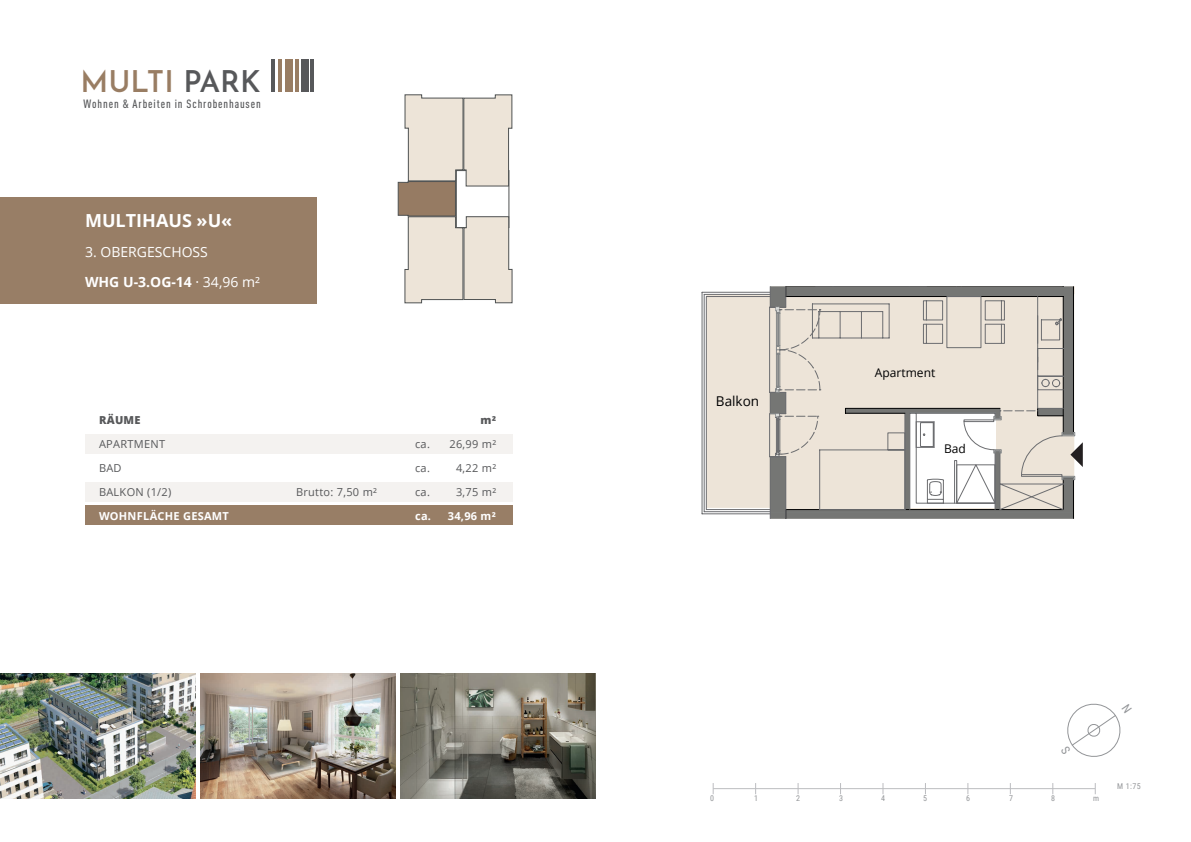
<style>
.page{position:relative;width:1191px;height:842px;background:#fff}
.page>*{position:absolute;margin:0;border:0;box-sizing:border-box;transform-origin:0 0}
.t1{font:600 29.8px "Josefin Sans";color:#997d63}
.t2{font:700 18px "Open Sans";color:#fff}
.t3{font:14px/30px "Open Sans";color:#fff}
.t4{font:13.5px "Open Sans";color:#000001}
.t5{font:12px "Open Sans";color:#000001}
.t6{font:500 condensed 11.9px "DIN Pro";letter-spacing:.075em;color:#57585a}
.t7{font:11px "Open Sans";letter-spacing:.025em;color:#57585a}
.t8{font:700 11px "Open Sans";letter-spacing:.025em;color:#fff}
.t9{font:800 11px "Open Sans";letter-spacing:.025em;color:#57585a}
.t10{font:8px "Roboto Condensed";color:#939598}
.s1{color:#57585a}
.s2{font-weight:700}
</style>
<div class="page">
<hr style="left:713px;top:788px;width:382px;height:1px;background:#bcbdc0">
<div style="left:0;top:197px;width:316px;height:106px;background:#987e66"></div>
<div style="left:85px;top:505px;width:427px;height:20px;background:#987e66"></div>
<div style="left:85px;top:434px;width:427px;height:20px;background:#f4f2f0"></div>
<div style="left:85px;top:482px;width:427px;height:20px;background:#f4f2f0"></div>
<svg style="left:701px;top:291px;width:68px;height:224px"></svg>
<svg style="left:769px;top:286px;width:314px;height:233px"></svg>
<hr style="left:271px;top:60px;width:4px;height:32px;background:#57585a">
<hr style="left:278px;top:60px;width:4px;height:32px;background:#997d63">
<div style="left:285px;top:60px;width:7px;height:32px;background:#997d63"></div>
<hr style="left:295px;top:60px;width:3px;height:32px;background:#997d63">
<div style="left:301px;top:60px;width:7px;height:32px;background:#57585a"></div>
<hr style="left:311px;top:60px;width:3px;height:32px;background:#57585a">
<svg style="left:397px;top:94px;width:116px;height:210px"></svg>
<img style="left:0;top:673px;width:195px;height:125px">
<img style="left:200px;top:673px;width:195px;height:125px">
<img style="left:400px;top:673px;width:195px;height:125px">
<svg style="left:1067px;top:703px;width:54px;height:54px"></svg>
<h1 class="t1" style="left:81px;top:56px;width:182px">MULTI <span class="s1">PARK</span></h1>
<p class="t6" style="left:84px;top:95px;width:179px">Wohnen &amp; Arbeiten in Schrobenhausen</p>
<h2 class="t2" style="left:85px;top:208px;width:149px">MULTIHAUS »U«</h2>
<p class="t3" style="left:85px;top:237px;width:176px">3. OBERGESCHOSS<br><span class="s2">WHG U-3.OG-14</span> · 34,96 m²</p>
<p class="t9" style="left:99px;top:411px;width:43px">RÄUME</p>
<p class="t9" style="left:480px;top:411px;width:17px">m²</p>
<p class="t7" style="left:99px;top:436px;width:68px">APARTMENT</p>
<p class="t7" style="left:415px;top:436px;width:83px">ca. 26,99 m²</p>
<p class="t7" style="left:99px;top:460px;width:24px">BAD</p>
<p class="t7" style="left:415px;top:460px;width:83px">ca. 4,22 m²</p>
<p class="t7" style="left:99px;top:484px;width:74px">BALKON (1/2)</p>
<p class="t7" style="left:296px;top:484px;width:82px">Brutto: 7,50 m²</p>
<p class="t7" style="left:415px;top:484px;width:83px">ca. 3,75 m²</p>
<p class="t8" style="left:99px;top:508px;width:131px">WOHNFLÄCHE GESAMT</p>
<p class="t8" style="left:415px;top:508px;width:82px">ca. 34,96 m²</p>
<p class="t4" style="left:716px;top:392px;width:45px">Balkon</p>
<p class="t5" style="left:875px;top:364px;width:62px">Apartment</p>
<p class="t5" style="left:944px;top:440px;width:23px">Bad</p>
<p class="t10" style="left:710px;top:792px;width:5px">0</p>
<p class="t10" style="left:754px;top:792px;width:5px">1</p>
<p class="t10" style="left:796px;top:792px;width:5px">2</p>
<p class="t10" style="left:839px;top:792px;width:5px">3</p>
<p class="t10" style="left:881px;top:792px;width:5px">4</p>
<p class="t10" style="left:923px;top:792px;width:5px">5</p>
<p class="t10" style="left:966px;top:792px;width:5px">6</p>
<p class="t10" style="left:1009px;top:792px;width:5px">7</p>
<p class="t10" style="left:1051px;top:792px;width:5px">8</p>
<p class="t10" style="left:1093px;top:792px;width:8px">m</p>
<p class="t10" style="left:1117px;top:780px;width:25px">M 1:75</p>
</div>
